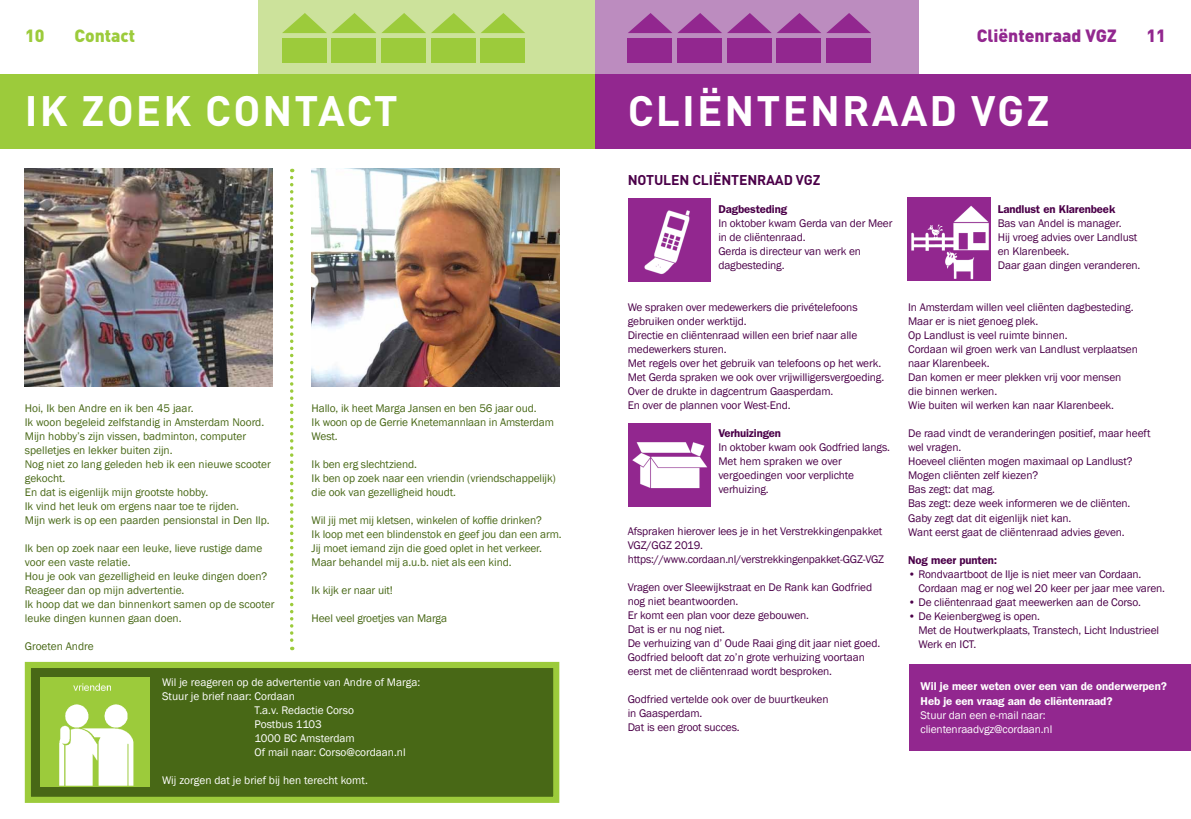
<style>
.page{position:relative;width:1191px;height:819px;background:#fff}
.page>*{position:absolute;margin:0;border:0;box-sizing:border-box;transform-origin:0 0}
.t1{font:700 42px "DIN";letter-spacing:.05em;color:#fff}
.t2{font:900 17.5px "DIN";color:#92278f}
.t3{font:900 17.5px "DIN";color:#9ccb3b}
.t4{font:700 14px "DIN";letter-spacing:-.01em;color:#4b0049}
.t5{font:11.38px/14px "Franklin Gothic";letter-spacing:-.01em;color:#4b0049}
.t6{font:11.38px/14px "Franklin Gothic";color:#486816}
.t7{font:11.38px/14px "Franklin Gothic";color:#fff}
.t8{font:600 11.38px/14px "Franklin Gothic";letter-spacing:-.01em;color:#fff}
.t9{font:600 11.38px "Franklin Gothic";letter-spacing:-.01em;color:#4b0049}
</style>
<div class="page">
<div style="left:909px;top:664px;width:282px;height:87px;background:#92278f"></div>
<div style="left:258px;top:0;width:337px;height:74px;background:#cce29b"></div>
<div style="left:595px;top:0;width:324px;height:74px;background:#bc8cbf"></div>
<div style="left:282px;top:38px;width:44px;height:25px;background:#9ccb3b"></div>
<div style="left:332px;top:38px;width:44px;height:25px;background:#9ccb3b"></div>
<div style="left:381px;top:38px;width:44px;height:25px;background:#9ccb3b"></div>
<div style="left:431px;top:38px;width:44px;height:25px;background:#9ccb3b"></div>
<div style="left:480px;top:38px;width:45px;height:25px;background:#9ccb3b"></div>
<svg style="left:282px;top:13px;width:243px;height:20px"></svg>
<div style="left:628px;top:38px;width:44px;height:25px;background:#92278f"></div>
<div style="left:677px;top:38px;width:44px;height:25px;background:#92278f"></div>
<div style="left:727px;top:38px;width:44px;height:25px;background:#92278f"></div>
<div style="left:776px;top:38px;width:45px;height:25px;background:#92278f"></div>
<div style="left:826px;top:38px;width:44px;height:25px;background:#92278f"></div>
<svg style="left:628px;top:13px;width:243px;height:20px"></svg>
<div style="left:0;top:74px;width:595px;height:75px;background:#9ccb3b"></div>
<div style="left:595px;top:74px;width:596px;height:75px;background:#92278f"></div>
<div style="left:25px;top:661px;width:534px;height:141px;background:#486816;border:6px solid #9ccb3b"></div>
<img style="left:41px;top:677px;width:109px;height:109px">
<svg style="left:290px;top:169px;width:3px;height:481px"></svg>
<img style="left:312px;top:169px;width:247px;height:217px">
<img style="left:25px;top:169px;width:247px;height:217px">
<img style="left:628px;top:423px;width:83px;height:83px">
<img style="left:628px;top:198px;width:83px;height:83px">
<img style="left:908px;top:197px;width:82px;height:83px">
<div style="left:909px;top:201px;width:31px;height:20px;background:#92278f"></div>
<h2 class="t3" style="left:25px;top:24px;width:21px">10</h2>
<h2 class="t3" style="left:74px;top:24px;width:62px">Contact</h2>
<h2 class="t2" style="left:976px;top:24px;width:141px">Cliëntenraad VGZ</h2>
<h1 class="t1" style="left:25px;top:83px;width:375px">I K ZOEK CONTACT</h1>
<h1 class="t1" style="left:628px;top:83px;width:370px">CLI ËNTEN RAAD VGZ</h1>
<h2 class="t2" style="left:1146px;top:24px;width:21px">11</h2>
<p class="t6" style="left:25px;top:401px;width:248px">Hoi, Ik ben Andre en ik ben 45 jaar.<br>Ik woon begeleid zelfstandig in Amsterdam Noord.<br>Mijn hobby’s zijn vissen, badminton, computer spelletjes en lekker buiten zijn.<br>Nog niet zo lang geleden heb ik een nieuwe scooter gekocht.<br>En dat is eigenlijk mijn grootste hobby.<br>Ik vind het leuk om ergens naar toe te rijden.<br>Mijn werk is op een paarden pensionstal in Den Ilp.</p>
<p class="t6" style="left:25px;top:541px;width:251px">Ik ben op zoek naar een leuke, lieve rustige dame voor een vaste relatie.<br>Hou je ook van gezelligheid en leuke dingen doen?<br>Reageer dan op mijn advertentie.<br>Ik hoop dat we dan binnenkort samen op de scooter leuke dingen kunnen gaan doen.</p>
<p class="t6" style="left:25px;top:639px;width:70px">Groeten Andre</p>
<p class="t6" style="left:312px;top:401px;width:244px">Hallo, ik heet Marga Jansen en ben 56 jaar oud.<br>Ik woon op de Gerrie Knetemannlaan in Amsterdam<br>West.</p>
<p class="t6" style="left:312px;top:457px;width:246px">Ik ben erg slechtziend.<br>Ik ben op zoek naar een vriendin (vriendschappelijk) die ook van gezelligheid houdt.</p>
<p class="t6" style="left:312px;top:513px;width:251px">Wil jij met mij kletsen, winkelen of koffie drinken?<br>Ik loop met een blindenstok en geef jou dan een arm.<br>Jij moet iemand zijn die goed oplet in het verkeer.<br>Maar behandel mij a.u.b. niet als een kind.</p>
<p class="t6" style="left:312px;top:583px;width:83px">Ik kijk er naar uit!</p>
<p class="t6" style="left:312px;top:611px;width:137px">Heel veel groetjes van Marga</p>
<p class="t7" style="left:162px;top:675px;width:260px">Wil je reageren op de advertentie van Andre of Marga:</p>
<p class="t7" style="left:162px;top:689px;width:134px">Stuur je brief naar: Cordaan</p>
<p class="t7" style="left:255px;top:703px;width:101px">T.a.v. Redactie Corso</p>
<p class="t7" style="left:255px;top:717px;width:69px">Postbus 1103</p>
<p class="t7" style="left:255px;top:731px;width:102px">1000 BC Amsterdam</p>
<p class="t7" style="left:255px;top:745px;width:153px">Of mail naar: Corso@cordaan.nl</p>
<p class="t7" style="left:162px;top:773px;width:207px">Wij zorgen dat je brief bij hen terecht komt.</p>
<p class="t4" style="left:628px;top:171px;width:178px">NOTULEN CLI ËNTEN RAAD VGZ</p>
<p class="t9" style="left:718px;top:202px;width:70px">Dagbesteding</p>
<p class="t5" style="left:718px;top:216px;width:176px">In oktober kwam Gerda van der Meer in de cliëntenraad.<br>Gerda is directeur van werk en dagbesteding.</p>
<p class="t5" style="left:628px;top:300px;width:258px">We spraken over medewerkers die privételefoons gebruiken onder werktijd.<br>Directie en cliëntenraad willen een brief naar alle medewerkers sturen.<br>Met regels over het gebruik van telefoons op het werk.<br>Met Gerda spraken we ook over vrijwilligersvergoeding.<br>Over de drukte in dagcentrum Gaasperdam.<br>En over de plannen voor West-End.</p>
<p class="t9" style="left:718px;top:426px;width:64px">Verhuizingen</p>
<p class="t5" style="left:718px;top:440px;width:173px">In oktober kwam ook Godfried langs.<br>Met hem spraken we over vergoedingen voor verplichte verhuizing.</p>
<p class="t5" style="left:628px;top:524px;width:258px">Afspraken hierover lees je in het Verstrekkingenpakket<br>VGZ/GGZ 2019. https://www.cordaan.nl/verstrekkingenpakket-GGZ-VGZ</p>
<p class="t5" style="left:628px;top:580px;width:254px">Vragen over Sleewijkstraat en De Rank kan Godfried nog niet beantwoorden.<br>Er komt een plan voor deze gebouwen.<br>Dat is er nu nog niet.<br>De verhuizing van d’ Oude Raai ging dit jaar niet goed.<br>Godfried belooft dat zo’n grote verhuizing voortaan eerst met de cliëntenraad wordt besproken.</p>
<p class="t5" style="left:628px;top:692px;width:202px">Godfried vertelde ook over de buurtkeuken in Gaasperdam.<br>Dat is een groot succes.</p>
<p class="t9" style="left:997px;top:203px;width:119px">Landlust en Klarenbeek</p>
<p class="t5" style="left:997px;top:217px;width:144px">Bas van Andel is manager.<br>Hij vroeg advies over Landlust en Klarenbeek.<br>Daar gaan dingen veranderen.</p>
<p class="t5" style="left:908px;top:301px;width:231px">In Amsterdam willen veel cliënten dagbesteding.<br>Maar er is niet genoeg plek.<br>Op Landlust is veel ruimte binnen.<br>Cordaan wil groen werk van Landlust verplaatsen naar Klarenbeek.<br>Dan komen er meer plekken vrij voor mensen die binnen werken.<br>Wie buiten wil werken kan naar Klarenbeek.</p>
<p class="t5" style="left:908px;top:427px;width:244px">De raad vindt de veranderingen positief, maar heeft wel vragen.<br>Hoeveel cliënten mogen maximaal op Landlust?<br>Mogen cliënten zelf kiezen?<br>Bas zegt: dat mag.<br>Bas zegt: deze week informeren we de cliënten.<br>Gaby zegt dat dit eigenlijk niet kan.<br>Want eerst gaat de cliëntenraad advies geven.</p>
<p class="t9" style="left:908px;top:553px;width:91px">Nog meer punten:</p>
<p class="t5" style="left:918px;top:567px;width:248px;text-indent:-10px">• Rondvaartboot de Ilje is niet meer van Cordaan.<br>Cordaan mag er nog wel 20 keer per jaar mee varen.</p>
<p class="t5" style="left:908px;top:595px;width:234px">• De cliëntenraad gaat meewerken aan de Corso.</p>
<p class="t5" style="left:918px;top:609px;width:242px;text-indent:-10px">• De Keienbergweg is open.<br>Met de Houtwerkplaats, Transtech, Licht Industrieel<br>Werk en ICT.</p>
<p class="t8" style="left:920px;top:679px;width:248px">Wil je meer weten over een van de onderwerpen?<br>Heb je een vraag aan de cliëntenraad?</p>
<p class="t7" style="left:920px;top:708px;width:133px">Stuur dan een e-mail naar: clientenraadvgz@cordaan.nl</p>
</div>
